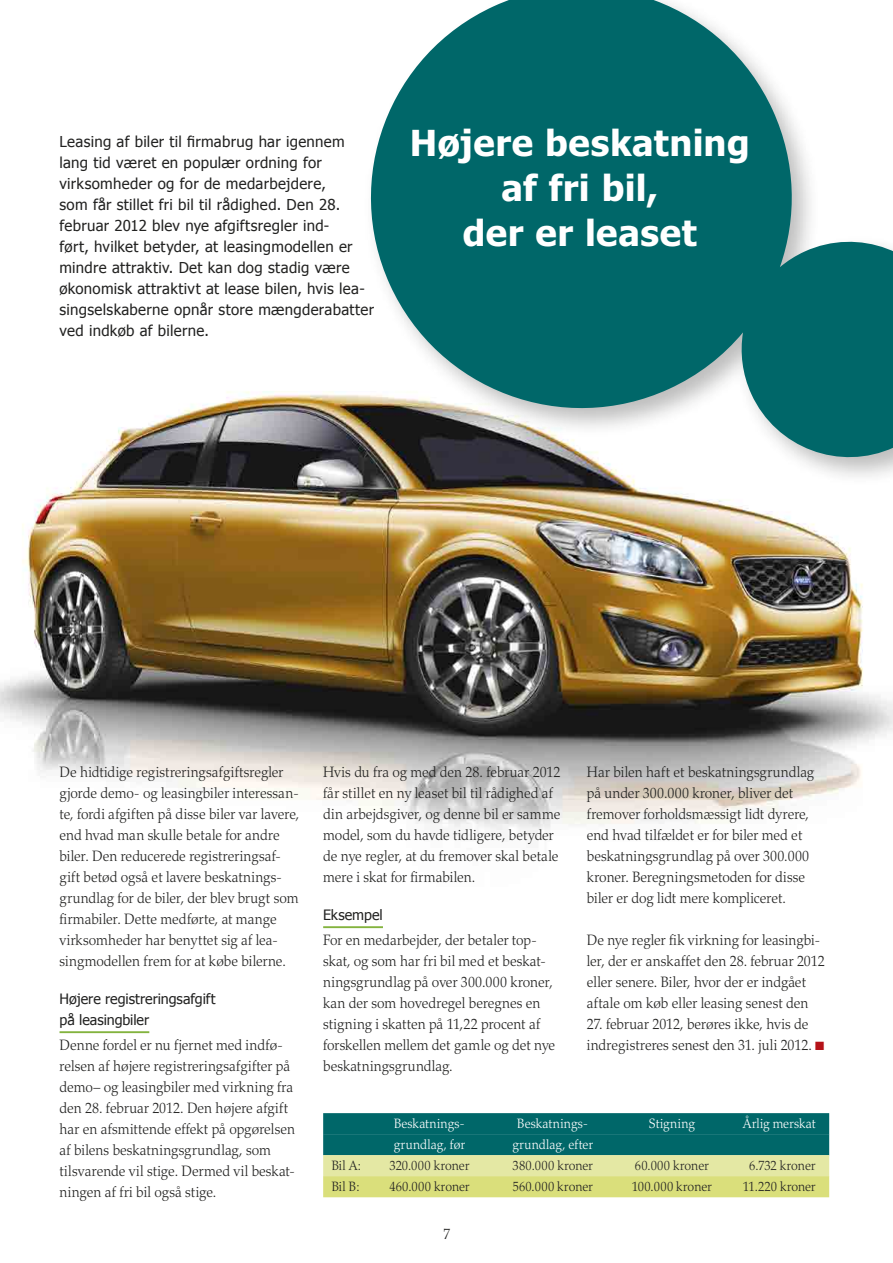
<style>
.page{position:relative;width:893px;height:1263px;background:#fff}
.page>*{position:absolute;margin:0;border:0;box-sizing:border-box;transform-origin:0 0}
.t1{font:700 36px/45px "Tahoma";letter-spacing:.015em;color:#fff;text-align:center}
.t2{font:300 15px/21px "Palatino";color:#222221;scale:.93 1}
.t3{font:15px/21px "Tahoma";letter-spacing:.02em;color:#222221}
.t4{font:14.25px/21px "Tahoma";color:#222221}
.t5{font:300 13.5px "Palatino";letter-spacing:.005em;color:#222221;scale:.93 1}
.t6{font:300 13.5px "Palatino";letter-spacing:.015em;color:#fff;scale:.93 1}
.s1{color:#b51218}
</style>
<div class="page">
<img style="left:0;top:391px;width:893px;height:445px">
<hr style="left:323px;top:926px;width:60px;height:2px;background:#83b33e">
<hr style="left:60px;top:1031px;width:89px;height:2px;background:#83b33e">
<div style="left:323px;top:1113px;width:506px;height:21px;background:#006769"></div>
<div style="left:323px;top:1134px;width:506px;height:21px;background:#006769"></div>
<div style="left:323px;top:1155px;width:506px;height:21px;background:#e4e8a4"></div>
<div style="left:323px;top:1176px;width:506px;height:21px;background:#dadf7b"></div>
<div style="left:363px;top:0;width:530px;height:486px;background:#222221;opacity:.3"></div>
<svg style="left:342px;top:0;width:551px;height:472px;fill:#006769"></svg>
<p class="t3" style="left:60px;top:130px;width:316px">Leasing af biler til firmabrug har igennem lang tid været en populær ordning for virksomheder og for de medarbejdere,<br>som får stillet fri bil til rådighed. Den 28. februar 2012 blev nye afgiftsregler ind-<br>ført, hvilket betyder, at leasingmodellen er mindre attraktiv. Det kan dog stadig være økonomisk attraktivt at lease bilen, hvis lea&shy;singselskaberne opnår store mængderabatter ved indkøb af bilerne.</p>
<h1 class="t1" style="left:410px;top:118px;width:341px">Højere beskatning af fri bil,<br>der er leaset</h1>
<p class="t2" style="left:60px;top:762px;width:259px">De hidtidige registreringsafgiftsregler gjorde demo- og leasingbiler interessan&shy;te, fordi afgiften på disse biler var lavere, end hvad man skulle betale for andre biler. Den reducerede registreringsaf&shy;gift betød også et lavere beskatnings&shy;grundlag for de biler, der blev brugt som firmabiler. Dette medførte, at mange virksomheder har benyttet sig af lea&shy;singmodellen frem for at købe bilerne.</p>
<p class="t4" style="left:60px;top:987px;width:157px">Højere registreringsafgift på leasingbiler</p>
<p class="t2" style="left:60px;top:1035px;width:255px">Denne fordel er nu fjernet med indfø&shy;relsen af højere registreringsafgifter på demo– og leasingbiler med virkning fra den 28. februar 2012. Den højere afgift har en afsmittende effekt på opgørelsen af bilens beskatningsgrundlag, som tilsvarende vil stige. Dermed vil beskat&shy;ningen af fri bil også stige.</p>
<p class="t2" style="left:323px;top:762px;width:257px">Hvis du fra og med den 28. februar 2012 får stillet en ny leaset bil til rådighed af din arbejdsgiver, og denne bil er samme model, som du havde tidligere, betyder de nye regler, at du fremover skal betale mere i skat for firmabilen.</p>
<p class="t4" style="left:323px;top:903px;width:61px">Eksempel</p>
<p class="t2" style="left:323px;top:930px;width:251px">For en medarbejder, der betaler top&shy;skat, og som har fri bil med et beskat&shy;ningsgrundlag på over 300.000 kroner, kan der som hovedregel beregnes en stigning i skatten på 11,22 procent af forskellen mellem det gamle og det nye beskatningsgrundlag.</p>
<p class="t2" style="left:587px;top:762px;width:246px">Har bilen haft et beskatningsgrundlag på under 300.000 kroner, bliver det fremover forholdsmæssigt lidt dyrere, end hvad tilfældet er for biler med et beskatningsgrundlag på over 300.000 kroner. Beregningsmetoden for disse biler er dog lidt mere kompliceret.</p>
<p class="t2" style="left:587px;top:930px;width:257px">De nye regler fik virkning for leasingbi&shy;ler, der er anskaffet den 28. februar 2012 eller senere. Biler, hvor der er indgået aftale om køb eller leasing senest den</p>
<p class="t2" style="left:587px;top:1014px;width:257px">27. februar 2012, berøres ikke, hvis de indregistreres senest den 31. juli 2012. <span class="s1">■</span></p>
<p class="t6" style="left:394px;top:1116px;width:78px">Beskatnings-</p>
<p class="t6" style="left:517px;top:1116px;width:78px">Beskatnings-</p>
<p class="t6" style="left:649px;top:1116px;width:51px">Stigning</p>
<p class="t6" style="left:743px;top:1116px;width:80px">Årlig merskat</p>
<p class="t6" style="left:394px;top:1137px;width:78px">grundlag, før</p>
<p class="t6" style="left:512px;top:1137px;width:88px">grundlag, efter</p>
<p class="t5" style="left:332px;top:1158px;width:33px">Bil A:</p>
<p class="t5" style="left:390px;top:1158px;width:87px">320.000 kroner</p>
<p class="t5" style="left:513px;top:1158px;width:88px">380.000 kroner</p>
<p class="t5" style="left:635px;top:1158px;width:81px">60.000 kroner</p>
<p class="t5" style="left:749px;top:1158px;width:73px">6.732 kroner</p>
<p class="t5" style="left:332px;top:1179px;width:31px">Bil B:</p>
<p class="t5" style="left:389px;top:1179px;width:88px">460.000 kroner</p>
<p class="t5" style="left:513px;top:1179px;width:88px">560.000 kroner</p>
<p class="t5" style="left:632px;top:1179px;width:87px">100.000 kroner</p>
<p class="t5" style="left:743px;top:1179px;width:80px">11.220 kroner</p>
<p class="t2" style="left:443px;top:1224px;width:9px">7</p>
</div>
